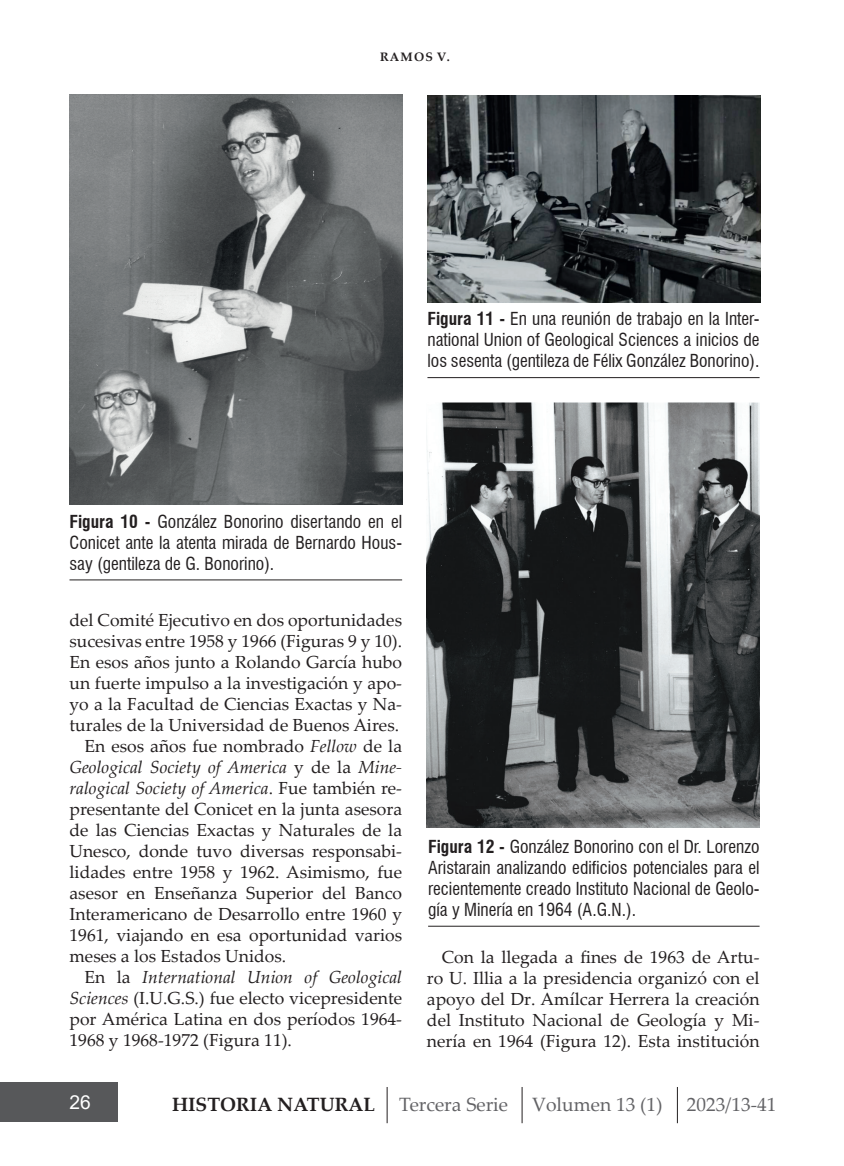
<style>
.page{position:relative;width:844px;height:1166px;background:#fff}
.page>*{position:absolute;margin:0;border:0;box-sizing:border-box;transform-origin:0 0}
.t1{font:700 19.25px "Palatino Linotype";color:#231f20}
.t2{font:19.25px "Palatino Linotype";color:#636366}
.t3{font:19.25px "Arial";color:#fff}
.t4{font:17.5px/21px "Palatino Linotype";color:#231f20;text-align:justify}
.t5{font:condensed 17.5px/21px "Swiss 721 BT";color:#231f20;text-align:justify}
.t6{font:italic 17.5px "Palatino Linotype";color:#231f20}
.t7{font:700 12.25px "Palatino Linotype";letter-spacing:.09em;color:#231f20}
.s1{font-weight:700}
.s2{font-style:italic}
.s3{font-style:normal}
.s4{font-weight:400;color:#636366}
</style>
<div class="page">
<div style="left:0;top:1082px;width:118px;height:39px;background:#57585a"></div>
<hr style="left:387px;top:1087px;width:1px;height:36px;background:#231f20">
<hr style="left:521px;top:1087px;width:1px;height:36px;background:#231f20">
<hr style="left:677px;top:1087px;width:1px;height:36px;background:#231f20">
<img style="left:69px;top:94px;width:333px;height:410px">
<hr style="left:69px;top:579px;width:333px;height:1px;background:#231f20">
<img style="left:427px;top:95px;width:332px;height:208px">
<img style="left:427px;top:403px;width:332px;height:424px">
<hr style="left:427px;top:377px;width:332px;height:1px;background:#231f20">
<hr style="left:428px;top:926px;width:331px;height:1px;background:#231f20">
<p class="t7" style="left:380px;top:49px;width:71px">RAMOS V.</p>
<p class="t5" style="left:427px;top:309px;width:333px"><span class="s1">Figura 11 -</span> En una reunión de trabajo en la Inter&shy;national Union of Geological Sciences a inicios de los sesenta (gentileza de Félix González Bonorino).</p>
<p class="t5" style="left:69px;top:511px;width:334px"><span class="s1">Figura 10 -</span> González Bonorino disertando en el Conicet ante la atenta mirada de Bernardo Hous&shy;say (gentileza de G. Bonorino).</p>
<p class="t4" style="left:69px;top:608px;width:334px">del Comité Ejecutivo en dos oportunidades</p>
<p class="t4" style="left:69px;top:629px;width:334px">sucesivas entre 1958 y 1966 (Figuras 9 y 10).</p>
<p class="t4" style="left:69px;top:650px;width:334px">En esos años junto a Rolando García hubo</p>
<p class="t4" style="left:69px;top:671px;width:334px">un fuerte impulso a la investigación y apo-</p>
<p class="t4" style="left:69px;top:692px;width:334px">yo a la Facultad de Ciencias Exactas y Na-</p>
<p class="t4" style="left:69px;top:713px;width:331px">turales de la Universidad de Buenos Aires.</p>
<p class="t4" style="left:84px;top:734px;width:319px">En esos años fue nombrado <span class="s2">Fellow</span> de la</p>
<p class="t6" style="left:69px;top:754px;width:334px">Geological Society of America <span class="s3">y de la</span> Mine-</p>
<p class="t6" style="left:69px;top:775px;width:334px">ralogical Society of America<span class="s3">. Fue también re-</span></p>
<p class="t4" style="left:69px;top:797px;width:334px">presentante del Conicet en la junta asesora</p>
<p class="t4" style="left:69px;top:818px;width:334px">de las Ciencias Exactas y Naturales de la</p>
<p class="t4" style="left:69px;top:839px;width:334px">Unesco, donde tuvo diversas responsabi-</p>
<p class="t4" style="left:69px;top:860px;width:334px">lidades entre 1958 y 1962. Asimismo, fue</p>
<p class="t4" style="left:69px;top:881px;width:334px">asesor en Enseñanza Superior del Banco</p>
<p class="t4" style="left:69px;top:902px;width:334px">Interamericano de Desarrollo entre 1960 y</p>
<p class="t4" style="left:69px;top:923px;width:334px">1961, viajando en esa oportunidad varios</p>
<p class="t4" style="left:69px;top:944px;width:218px">meses a los Estados Unidos.</p>
<p class="t6" style="left:84px;top:964px;width:319px"><span class="s3">En la</span> International Union of Geological</p>
<p class="t4" style="left:69px;top:986px;width:334px"><span class="s2">Sciences</span> (I.U.G.S.) fue electo vicepresidente</p>
<p class="t4" style="left:69px;top:1007px;width:334px">por América Latina en dos períodos 1964-</p>
<p class="t4" style="left:69px;top:1028px;width:224px">1968 y 1968-1972 (Figura 11).</p>
<p class="t5" style="left:428px;top:836px;width:333px"><span class="s1">Figura 12 -</span> González Bonorino con el Dr. Lorenzo Aristarain analizando edificios potenciales para el recientemente creado Instituto Nacional de Geolo&shy;gía y Minería en 1964 (A.G.N.).</p>
<p class="t4" style="left:427px;top:946px;width:334px;text-indent:15px">Con la llegada a fines de 1963 de Artu&shy;ro U. Illia a la presidencia organizó con el apoyo del Dr. Amílcar Herrera la creación del Instituto Nacional de Geología y Mi&shy;nería en 1964 (Figura 12). Esta institución</p>
<p class="t3" style="left:69px;top:1089px;width:23px">26</p>
<p class="t1" style="left:172px;top:1091px;width:337px">HISTORIA NATURAL <span class="s4">Tercera Serie</span></p>
<p class="t2" style="left:532px;top:1091px;width:245px">Volumen 13 (1) 2023/13-41</p>
</div>
